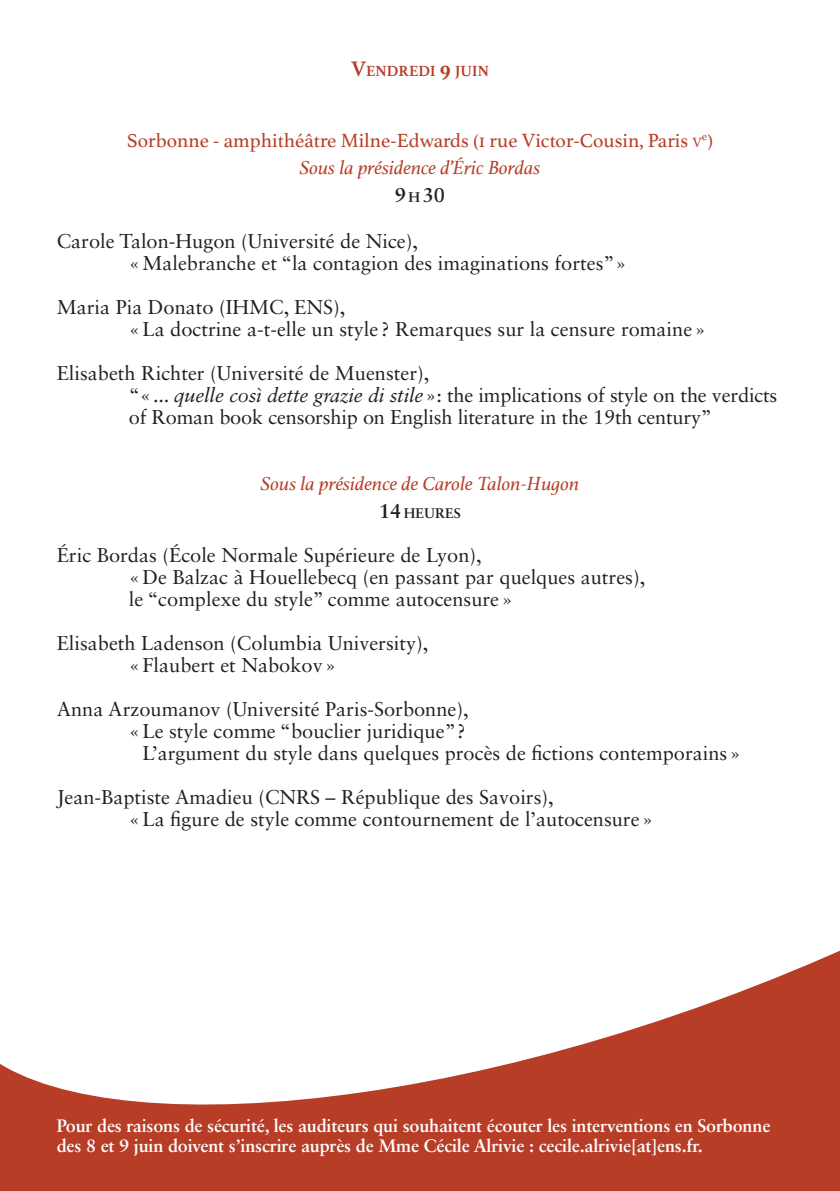
<style>
.page{position:relative;width:840px;height:1191px;background:#fff}
.page>*{position:absolute;margin:0;border:0;box-sizing:border-box;transform-origin:0 0}
.t1{font:20px/22px "Sabon LT Std";color:#231f20}
.t2{font:italic 20px "Athelas";color:#b73d27}
.t3{font:20px "Athelas";color:#b73d27}
.t4{font:700 20px "Sabon LT Std";color:#231f20}
.t5{font:700 18px/19.8px "Sabon LT Std";letter-spacing:-.01em;color:#fff}
.t6{font:700 15.4px "Athelas";color:#b73d27}
.t7{font:700 14px "Sabon LT Std";color:#231f20}
.t8{font:11.6px "Athelas";color:#b73d27}
.s1{font-size:22px}
.s2{font-size:14px}
.s3{font-size:20px}
.s4{font-style:italic}
</style>
<div class="page">
<svg style="left:0;top:951px;width:839px;height:240px;fill:#b73d27"></svg>
<p class="t6" style="left:351px;top:59px;width:139px"><span class="s1">V</span>ENDREDI <span class="s1">9</span> JUIN</p>
<p class="t3" style="left:127px;top:124px;width:576px">Sorbonne - amphithéâtre Milne-Edwards (1 rue Victor-Cousin, Paris <span class="s2">v</span></p>
<p class="t8" style="left:701px;top:127px;width:13px">e<span class="s3">)</span></p>
<p class="t2" style="left:299px;top:152px;width:242px">Sous la présidence d’Éric Bordas</p>
<p class="t4" style="left:395px;top:182px;width:52px">9<span class="s2">H</span>30</p>
<p class="t1" style="left:129px;top:230px;width:499px;text-indent:-72px">Carole Talon-Hugon (Université de Nice),<br>«Malebranche et “la contagion des imaginations fortes”»</p>
<p class="t1" style="left:129px;top:296px;width:578px;text-indent:-72px">Maria Pia Donato (IHMC, ENS),<br>«La doctrine a-t-elle un style ? Remarques sur la censure romaine»</p>
<p class="t1" style="left:129px;top:362px;width:649px;text-indent:-72px">Elisabeth Richter (Université de Muenster),<br>“«... <span class="s4">quelle così dette grazie di stile</span>»: the implications of style on the verdicts of Roman book censorship on English literature in the 19th century”</p>
<p class="t2" style="left:260px;top:468px;width:320px">Sous la présidence de Carole Talon-Hugon</p>
<p class="t7" style="left:379px;top:504px;width:83px"><span class="s3">14</span> HEURES</p>
<p class="t1" style="left:129px;top:544px;width:517px;text-indent:-72px">Éric Bordas (École Normale Supérieure de Lyon),<br>«De Balzac à Houellebecq (en passant par quelques autres), le “complexe du style” comme autocensure»</p>
<p class="t1" style="left:129px;top:632px;width:301px;text-indent:-72px">Elisabeth Ladenson (Columbia University), «Flaubert et Nabokov»</p>
<p class="t1" style="left:57px;top:698px;width:413px">Anna Arzoumanov (Université Paris-Sorbonne),</p>
<p class="t1" style="left:129px;top:720px;width:338px">« Le style comme “bouclier juridique”?</p>
<p class="t1" style="left:142px;top:742px;width:599px">L’argument du style dans quelques procès de fictions contemporains»</p>
<p class="t1" style="left:129px;top:786px;width:525px;text-indent:-72px">Jean-Baptiste Amadieu (CNRS – République des Savoirs),<br>«La figure de style comme contournement de l’autocensure»</p>
<p class="t5" style="left:57px;top:1115px;width:714px">Pour des raisons de sécurité, les auditeurs qui souhaitent écouter les interventions en Sorbonne des 8 et 9 juin doivent s’inscrire auprès de Mme Cécile Alrivie : cecile.alrivie[at]ens.fr.</p>
</div>
